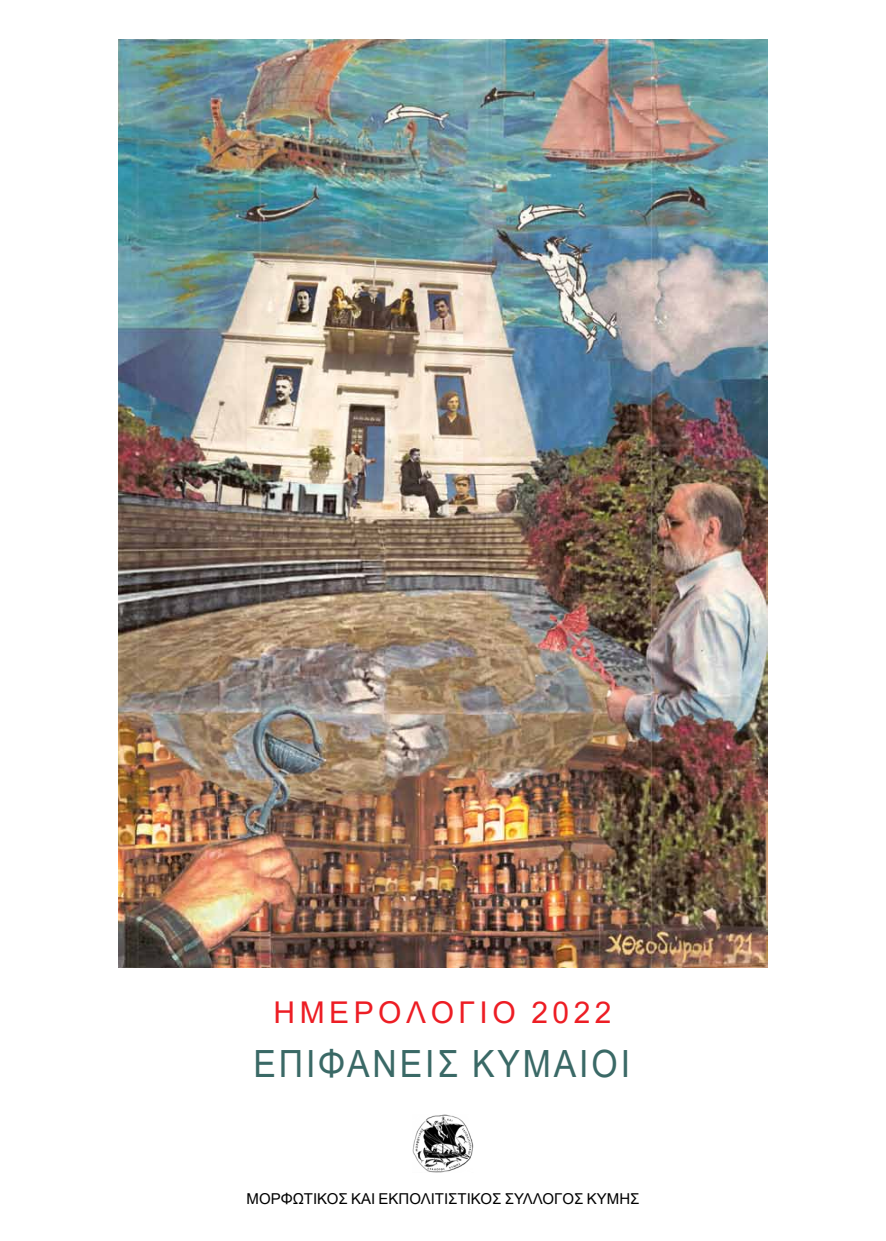
<style>
.page{position:relative;width:886px;height:1241px;background:#fff}
.page>*{position:absolute;margin:0;border:0;box-sizing:border-box;transform-origin:0 0}
.t1{font:37.5px "Arial";color:#3a6966;scale:.9 1}
.t2{font:30px "Arial";letter-spacing:.15em;color:#ed1d24}
.t3{font:15px "Arial";color:#000}
</style>
<div class="page">
<img style="left:412px;top:1114px;width:62px;height:58px">
<img style="left:119px;top:39px;width:648px;height:928px">
<h2 class="t2" style="left:274px;top:991px;width:339px">HMEPOΛOΓIO 2022</h2>
<h1 class="t1" style="left:253px;top:1038px;width:54px">Επιφα</h1>
<h1 class="t1" style="left:372px;top:1038px;width:52px">νείς</h1>
<h1 class="t1" style="left:472px;top:1038px;width:54px">Κυμαιοι</h1>
<p class="t3" style="left:246px;top:1188px;width:394px">ΜΟΡΦΩΤΙΚΟΣ ΚΑΙ ΕΚΠΟΛΙΤΙΣΤΙΚΟΣ ΣΥΛΛΟΓΟΣ ΚΥΜΗΣ</p>
</div>
